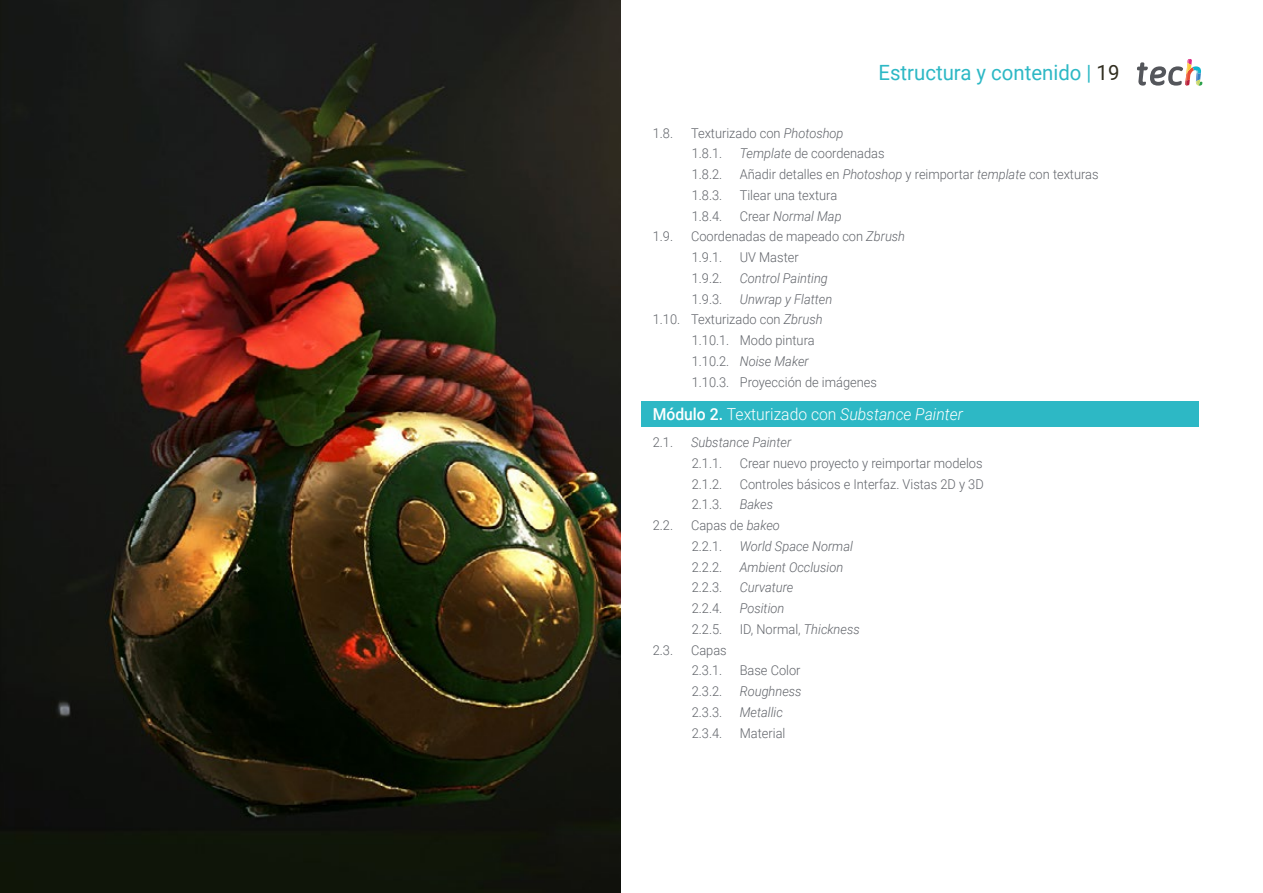
<style>
.page{position:relative;width:1263px;height:893px;background:#fff}
.page>*{position:absolute;margin:0;border:0;box-sizing:border-box;transform-origin:0 0}
.t1{font:21px "Roboto";color:#2db8c5}
.t2{font:italic 300 16.5px "Roboto";color:#fff;scale:.95 1}
.t3{font:300 13.5px/20.7px "Roboto";color:#61646a;scale:.95 1}
.t4{font:italic 300 13.5px "Roboto";color:#61646a;scale:.95 1}
.s1{color:#312e20}
.s2{font-style:italic}
.s3{font-style:normal}
.s4{font-weight:500;font-style:normal}
</style>
<div class="page">
<svg style="left:1137px;top:59px;width:65px;height:27px"></svg>
<div style="left:642px;top:401px;width:557px;height:25px;background:#2db8c5"></div>
<img style="left:0;top:0;width:621px;height:893px">
<h1 class="t1" style="left:878px;top:57px;width:242px">Estructura y contenido | <span class="s1">19</span></h1>
<p class="t3" style="left:653px;top:122px;width:23px">1.8.</p>
<p class="t3" style="left:691px;top:122px;width:162px">Texturizado con <span class="s2">Photoshop<br></span>1.8.1.</p>
<p class="t3" style="left:740px;top:143px;width:154px"><span class="s2">Template</span> de coordenadas</p>
<p class="t3" style="left:692px;top:164px;width:34px">1.8.2.</p>
<p class="t3" style="left:740px;top:164px;width:379px">Añadir detalles en <span class="s2">Photoshop</span> y reimportar <span class="s2">template</span> con texturas</p>
<p class="t3" style="left:692px;top:184px;width:34px">1.8.3.</p>
<p class="t3" style="left:740px;top:184px;width:104px">Tilear una textura</p>
<p class="t3" style="left:692px;top:205px;width:34px">1.8.4.</p>
<p class="t4" style="left:740px;top:206px;width:109px"><span class="s3">Crear</span> Normal Map</p>
<p class="t3" style="left:653px;top:226px;width:23px">1.9.</p>
<p class="t3" style="left:691px;top:226px;width:227px">Coordenadas de mapeado con <span class="s2">Zbrush<br></span>1.9.1.</p>
<p class="t3" style="left:740px;top:247px;width:64px">UV Master</p>
<p class="t3" style="left:692px;top:267px;width:34px">1.9.2.</p>
<p class="t4" style="left:740px;top:269px;width:94px">Control Painting</p>
<p class="t3" style="left:692px;top:288px;width:34px">1.9.3.</p>
<p class="t4" style="left:740px;top:289px;width:99px">Unwrap y Flatten</p>
<p class="t3" style="left:653px;top:309px;width:180px">1.10. Texturizado con <span class="s2">Zbrush</span></p>
<p class="t3" style="left:692px;top:330px;width:131px">1.10.1. Modo pintura</p>
<p class="t4" style="left:692px;top:352px;width:125px"><span class="s3">1.10.2.</span> Noise Maker</p>
<p class="t3" style="left:692px;top:371px;width:196px">1.10.3. Proyección de imágenes</p>
<p class="t2" style="left:653px;top:402px;width:328px"><span class="s4">Módulo 2.</span> <span class="s3">Texturizado con</span> Substance Painter</p>
<p class="t3" style="left:653px;top:431px;width:23px">2.1.</p>
<p class="t4" style="left:691px;top:433px;width:107px">Substance Painter</p>
<p class="t3" style="left:692px;top:452px;width:34px">2.1.1.</p>
<p class="t3" style="left:740px;top:452px;width:257px">Crear nuevo proyecto y reimportar modelos</p>
<p class="t3" style="left:692px;top:473px;width:34px">2.1.2.</p>
<p class="t3" style="left:740px;top:473px;width:258px">Controles básicos e Interfaz. Vistas 2D y 3D</p>
<p class="t3" style="left:692px;top:494px;width:34px">2.1.3.</p>
<p class="t4" style="left:740px;top:495px;width:37px">Bakes</p>
<p class="t3" style="left:653px;top:514px;width:23px">2.2.</p>
<p class="t3" style="left:691px;top:514px;width:95px">Capas de <span class="s2">bakeo<br></span>2.2.1.</p>
<p class="t4" style="left:740px;top:536px;width:121px">World Space Normal</p>
<p class="t3" style="left:692px;top:556px;width:34px">2.2.2.</p>
<p class="t4" style="left:740px;top:557px;width:110px">Ambient Occlusion</p>
<p class="t3" style="left:692px;top:577px;width:34px">2.2.3.</p>
<p class="t4" style="left:740px;top:578px;width:58px">Curvature</p>
<p class="t3" style="left:692px;top:597px;width:34px">2.2.4.</p>
<p class="t4" style="left:740px;top:599px;width:49px">Position</p>
<p class="t3" style="left:692px;top:618px;width:34px">2.2.5.</p>
<p class="t3" style="left:740px;top:618px;width:128px">ID, Normal, <span class="s2">Thickness</span></p>
<p class="t3" style="left:653px;top:639px;width:23px">2.3.</p>
<p class="t3" style="left:691px;top:639px;width:39px">Capas<br>2.3.1.</p>
<p class="t3" style="left:740px;top:660px;width:66px">Base Color</p>
<p class="t3" style="left:692px;top:680px;width:34px">2.3.2.</p>
<p class="t4" style="left:740px;top:682px;width:67px">Roughness</p>
<p class="t3" style="left:692px;top:701px;width:34px">2.3.3.</p>
<p class="t4" style="left:740px;top:702px;width:47px">Metallic</p>
<p class="t3" style="left:692px;top:722px;width:34px">2.3.4.</p>
<p class="t3" style="left:740px;top:722px;width:50px">Material</p>
</div>
